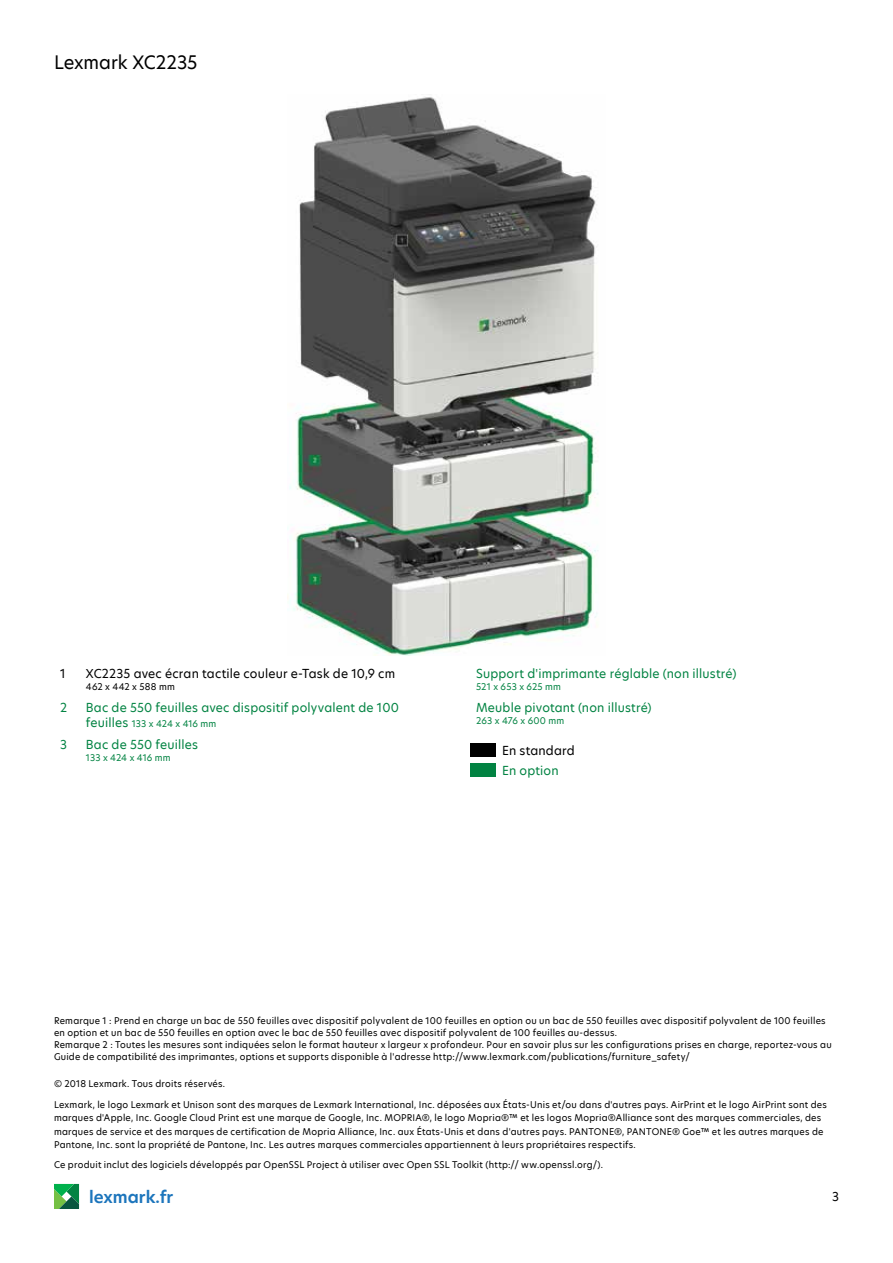
<style>
.page{position:relative;width:893px;height:1263px;background:#fff}
.page>*{position:absolute;margin:0;border:0;box-sizing:border-box;transform-origin:0 0}
.t1{font:18px "TP Hero";letter-spacing:-.005em;color:#000}
.t2{font:600 16.5px "TP Hero";color:#1c75bc}
.t3{font:12px "TP Hero";letter-spacing:.015em;color:#028342}
.t4{font:12px "TP Hero";letter-spacing:.015em;color:#000}
.t5{font:9px/12px "TP Hero";letter-spacing:.025em;color:#000}
.t6{font:9px "TP Hero";letter-spacing:.01em;color:#028342}
.s1{font-size:12px}
</style>
<div class="page">
<svg style="left:54px;top:1184px;width:25px;height:25px"></svg>
<div style="left:470px;top:743px;width:26px;height:14px;background:#000"></div>
<div style="left:470px;top:763px;width:26px;height:14px;background:#028342"></div>
<img style="left:287px;top:97px;width:311px;height:558px">
<h1 class="t1" style="left:54px;top:50px;width:145px">Lexmark XC2235</h1>
<h3 class="t4" style="left:60px;top:666px;width:7px">1</h3>
<h3 class="t4" style="left:86px;top:666px;width:311px">XC2235 avec écran tactile couleur e-Task de 10,9 cm</h3>
<p class="t5" style="left:86px;top:681px;width:90px">462 x 442 x 588 mm</p>
<h3 class="t3" style="left:60px;top:699px;width:9px">2</h3>
<h3 class="t3" style="left:86px;top:699px;width:315px">Bac de 550 feuilles avec dispositif polyvalent de 100</h3>
<p class="t6" style="left:86px;top:718px;width:132px"><span class="s1">feuilles</span> 133 x 424 x 416 mm</p>
<h3 class="t3" style="left:60px;top:736px;width:8px">3</h3>
<h3 class="t3" style="left:86px;top:736px;width:114px">Bac de 550 feuilles</h3>
<p class="t6" style="left:86px;top:751px;width:86px">133 x 424 x 416 mm</p>
<h3 class="t3" style="left:476px;top:666px;width:262px">Support d'imprimante réglable (non illustré)</h3>
<p class="t6" style="left:476px;top:681px;width:86px">521 x 653 x 625 mm</p>
<h3 class="t3" style="left:476px;top:699px;width:177px">Meuble pivotant (non illustré)</h3>
<p class="t6" style="left:476px;top:715px;width:90px">263 x 476 x 600 mm</p>
<h3 class="t4" style="left:502px;top:742px;width:74px">En standard</h3>
<h3 class="t3" style="left:502px;top:762px;width:58px">En option</h3>
<p class="t5" style="left:54px;top:1015px;width:779px">Remarque 1 : Prend en charge un bac de 550 feuilles avec dispositif polyvalent de 100 feuilles en option ou un bac de 550 feuilles avec dispositif polyvalent de 100 feuilles en option et un bac de 550 feuilles en option avec le bac de 550 feuilles avec dispositif polyvalent de 100 feuilles au-dessus.<br>Remarque 2 : Toutes les mesures sont indiquées selon le format hauteur x largeur x profondeur. Pour en savoir plus sur les configurations prises en charge, reportez-vous au Guide de compatibilité des imprimantes, options et supports disponible à l'adresse http://www.lexmark.com/publications/furniture_safety/</p>
<p class="t5" style="left:54px;top:1078px;width:173px">© 2018 Lexmark. Tous droits réservés.</p>
<p class="t5" style="left:54px;top:1097px;width:774px;line-height:13.5px">Lexmark, le logo Lexmark et Unison sont des marques de Lexmark International, Inc. déposées aux États-Unis et/ou dans d'autres pays. AirPrint et le logo AirPrint sont des marques d'Apple, Inc. Google Cloud Print est une marque de Google, Inc. MOPRIA®, le logo Mopria®™ et les logos Mopria®Alliance sont des marques commerciales, des marques de service et des marques de certification de Mopria Alliance, Inc. aux États-Unis et dans d'autres pays. PANTONE®, PANTONE® Goe™ et les autres marques de Pantone, Inc. sont la propriété de Pantone, Inc. Les autres marques commerciales appartiennent à leurs propriétaires respectifs.</p>
<p class="t5" style="left:54px;top:1159px;width:550px">Ce produit inclut des logiciels développés par OpenSSL Project à utiliser avec Open SSL Toolkit (http:// ww.openssl.org/).</p>
<h2 class="t2" style="left:89px;top:1186px;width:86px">lexmark.fr</h2>
<h3 class="t4" style="left:832px;top:1189px;width:8px">3</h3>
</div>
